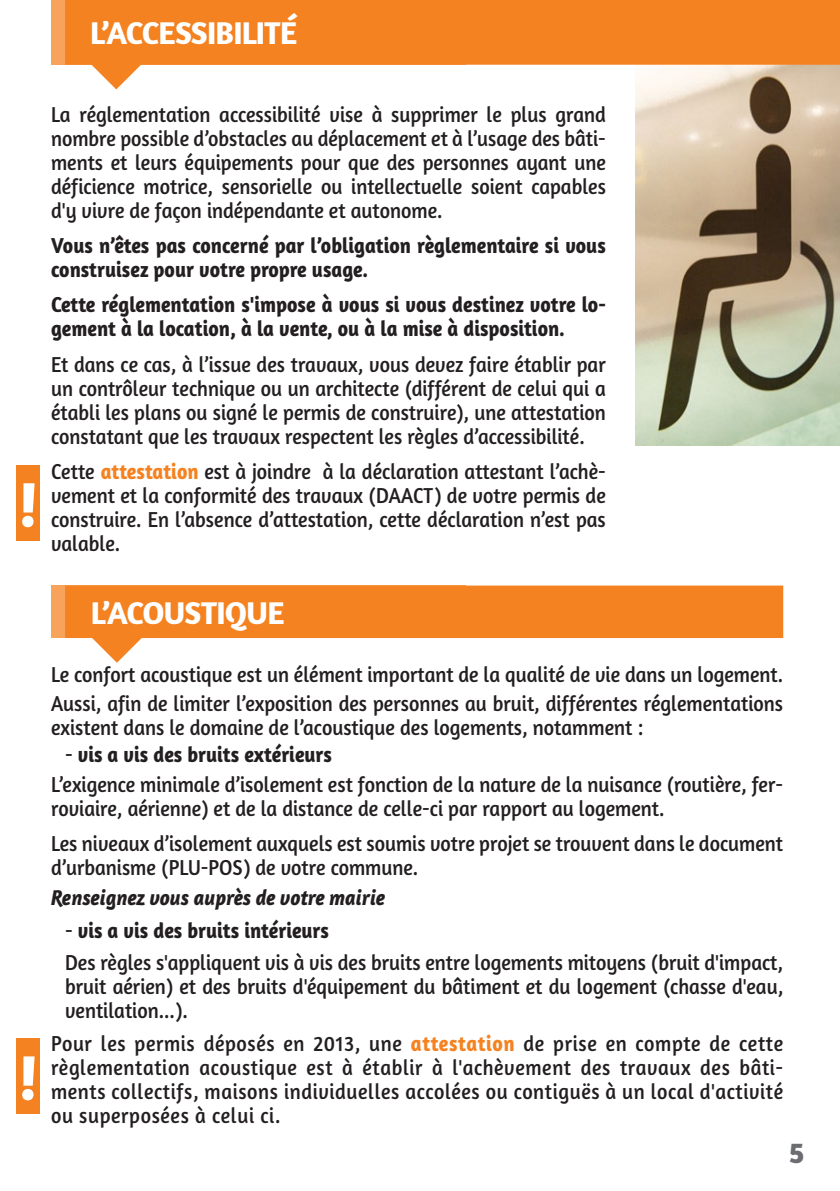
<style>
.page{position:relative;width:840px;height:1191px;background:#fff}
.page>*{position:absolute;margin:0;border:0;box-sizing:border-box;transform-origin:0 0}
.t1{font:700 64px "Amaranth";color:#fff}
.t2{font:700 32px "Amaranth";letter-spacing:-.025em;color:#fff}
.t3{font:700 30px "Amaranth";color:#6c6d70}
.texte{font:22px/24px "Amaranth";color:#231f20;text-align:justify;scale:.91 1}
.texte-2{font:700 22px/24px "Amaranth";color:#231f20;scale:.91 1}
.texte-3{font:italic 700 22px "Amaranth";color:#231f20;scale:.91 1}
.s1{font-weight:700;color:#f58220}
.s2{font-weight:400}
</style>
<div class="page">
<img style="left:635px;top:65px;width:204px;height:381px">
<div style="left:51px;top:0;width:414px;height:65px;background:#f8a35c"></div>
<div style="left:65px;top:0;width:774px;height:65px;background:#f58220"></div>
<svg style="left:90px;top:63px;width:52px;height:26px"></svg>
<div style="left:51px;top:585px;width:414px;height:53px;background:#f8a35c"></div>
<div style="left:65px;top:585px;width:717px;height:53px;background:#f58220;border:2px solid #f58220"></div>
<svg style="left:91px;top:636px;width:52px;height:27px"></svg>
<div style="left:17px;top:465px;width:23px;height:75px;background:#f58220"></div>
<div style="left:17px;top:1038px;width:23px;height:75px;background:#f58220"></div>
<p class="t2" style="left:90px;top:13px;width:208px">L’ACCESSIBILITÉ</p>
<p class="t1" style="left:17px;top:464px;width:23px">!</p>
<p class="texte" style="left:51px;top:102px;width:611px">La réglementation accessibilité vise à supprimer le plus grand nombre possible d’obstacles au déplacement et à l’usage des bâti&shy;ments et leurs équipements pour que des personnes ayant une déficience motrice, sensorielle ou intellectuelle soient capables d'y vivre de façon indépendante et autonome.</p>
<p class="texte-2" style="left:51px;top:233px;width:611px">Vous n’êtes pas concerné par l’obligation règlementaire si vous construisez pour votre propre usage.</p>
<p class="texte-2" style="left:51px;top:292px;width:610px">Cette réglementation s'impose à vous si vous destinez votre lo&shy;gement à la location, à la vente, ou à la mise à disposition.</p>
<p class="texte" style="left:51px;top:352px;width:611px">Et dans ce cas, à l’issue des travaux, vous devez faire établir par un contrôleur technique ou un architecte (différent de celui qui a établi les plans ou signé le permis de construire), une attestation constatant que les travaux respectent les règles d’accessibilité.</p>
<p class="texte" style="left:51px;top:459px;width:610px">Cette <span class="s1">attestation</span> est à joindre à la déclaration attestant l’achè&shy;vement et la conformité des travaux (DAACT) de votre permis de construire. En l’absence d’attestation, cette déclaration n’est pas valable.</p>
<p class="t1" style="left:17px;top:1037px;width:23px">!</p>
<p class="t2" style="left:91px;top:592px;width:195px">L’ACOUSTIQUE</p>
<p class="texte" style="left:51px;top:662px;width:805px">Le confort acoustique est un élément important de la qualité de vie dans un logement.</p>
<p class="texte" style="left:51px;top:691px;width:805px">Aussi, afin de limiter l’exposition des personnes au bruit, différentes réglementations existent dans le domaine de l’acoustique des logements, notamment :</p>
<p class="texte-2" style="left:65px;top:742px;width:294px"><span class="s2">-</span> vis a vis des bruits extérieurs</p>
<p class="texte" style="left:51px;top:772px;width:805px">L’exigence minimale d’isolement est fonction de la nature de la nuisance (routière, fer&shy;roviaire, aérienne) et de la distance de celle-ci par rapport au logement.</p>
<p class="texte" style="left:51px;top:831px;width:805px">Les niveaux d’isolement auxquels est soumis votre projet se trouvent dans le document d’urbanisme (PLU-POS) de votre commune.</p>
<p class="texte-3" style="left:51px;top:884px;width:368px">Renseignez vous auprès de votre mairie</p>
<p class="texte-2" style="left:65px;top:917px;width:291px"><span class="s2">-</span> vis a vis des bruits intérieurs</p>
<p class="texte" style="left:65px;top:950px;width:790px">Des règles s'appliquent vis à vis des bruits entre logements mitoyens (bruit d'impact, bruit aérien) et des bruits d'équipement du bâtiment et du logement (chasse d'eau, ventilation...).</p>
<p class="texte" style="left:51px;top:1030px;width:805px">Pour les permis déposés en 2013, une <span class="s1">attestation</span> de prise en compte de cette règlementation acoustique est à établir à l'achèvement des travaux des bâti&shy;ments collectifs, maisons individuelles accolées ou contiguës à un local d'activité ou superposées à celui ci.</p>
<p class="t3" style="left:788px;top:1133px;width:17px">5</p>
</div>
